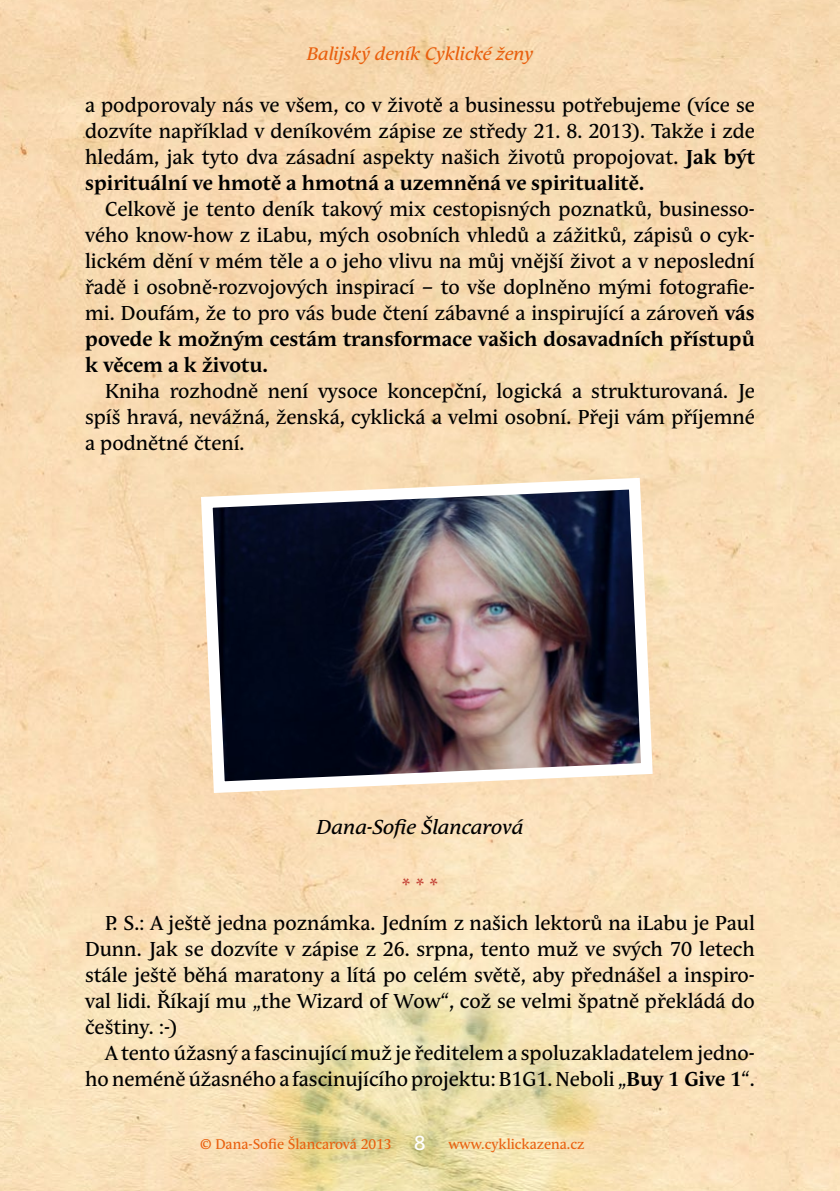
<style>
.page{position:relative;width:840px;height:1191px;background:#fff}
.page>*{position:absolute;margin:0;border:0;box-sizing:border-box;transform-origin:0 0}
.OWtext{font:20px/26px "Andulka Text Pro";color:#000;text-align:justify}
.text_bez_zarazky{font:italic 20px "Andulka Text Pro";color:#000}
.text_bez_zarazky-2{font:20px "Andulka Text Pro";color:#c44437}
.t1{font:20px "Aller";color:#fff}
.t2{font:italic 18px "Andulka Text Pro";color:#e9600f}
.t3{font:14px "Andulka Text Pro";color:#e9600f}
.s1{font-weight:700}
</style>
<div class="page">
<img style="left:0;top:0;width:839px;height:1191px">
<img style="left:195px;top:472px;width:463px;height:327px">
<p class="t2" style="left:306px;top:44px;width:228px">Balijský deník Cyklické ženy</p>
<p class="OWtext" style="left:85px;top:92px;width:670px">a podporovaly nás ve všem, co v životě a businessu potřebujeme (více se dozvíte například v deníkovém zápise ze středy 21. 8. 2013). Takže i zde hledám, jak tyto dva zásadní aspekty našich životů propojovat. <span class="s1">Jak být spirituální ve hmotě a hmotná a uzemněná ve spiritualitě.</span></p>
<p class="OWtext" style="left:85px;top:196px;width:670px;text-indent:20px">Celkově je tento deník takový mix cestopisných poznatků, businesso&shy;vého know-how z iLabu, mých osobních vhledů a zážitků, zápisů o cyk&shy;lickém dění v mém těle a o jeho vlivu na můj vnější život a v neposlední řadě i osobně-rozvojových inspirací – to vše doplněno mými fotografie&shy;mi. Doufám, že to pro vás bude čtení zábavné a inspirující a zároveň <span class="s1">vás povede k možným cestám transformace vašich dosavadních přístupů k věcem a k životu.</span></p>
<p class="OWtext" style="left:85px;top:378px;width:671px;text-indent:20px">Kniha rozhodně není vysoce koncepční, logická a strukturovaná. Je spíš hravá, nevážná, ženská, cyklická a velmi osobní. Přeji vám příjemné a podnětné čtení.</p>
<p class="text_bez_zarazky" style="left:316px;top:815px;width:208px">Dana-Sofie Šlancarová</p>
<p class="text_bez_zarazky-2" style="left:401px;top:874px;width:38px">* * *</p>
<p class="OWtext" style="left:85px;top:910px;width:671px;text-indent:20px">P. S.: A ještě jedna poznámka. Jedním z našich lektorů na iLabu je Paul Dunn. Jak se dozvíte v zápise z 26. srpna, tento muž ve svých 70 letech stále ještě běhá maratony a lítá po celém světě, aby přednášel a inspiro&shy;val lidi. Říkají mu „the Wizard of Wow“, což se velmi špatně překládá do češtiny. :-)</p>
<p class="OWtext" style="left:85px;top:1040px;width:670px;text-align:right">A tento úžasný a fascinující muž je ředitelem a spoluzakladatelem jedno&shy;ho neméně úžasného a fascinujícího projektu: B1G1. Neboli „<span class="s1">Buy 1 Give 1</span>“.</p>
<p class="t1" style="left:414px;top:1131px;width:13px">8</p>
<p class="t3" style="left:200px;top:1136px;width:193px">© Dana-Sofie Šlancarová 2013</p>
<p class="t3" style="left:448px;top:1136px;width:137px">www.cyklickazena.cz</p>
</div>
